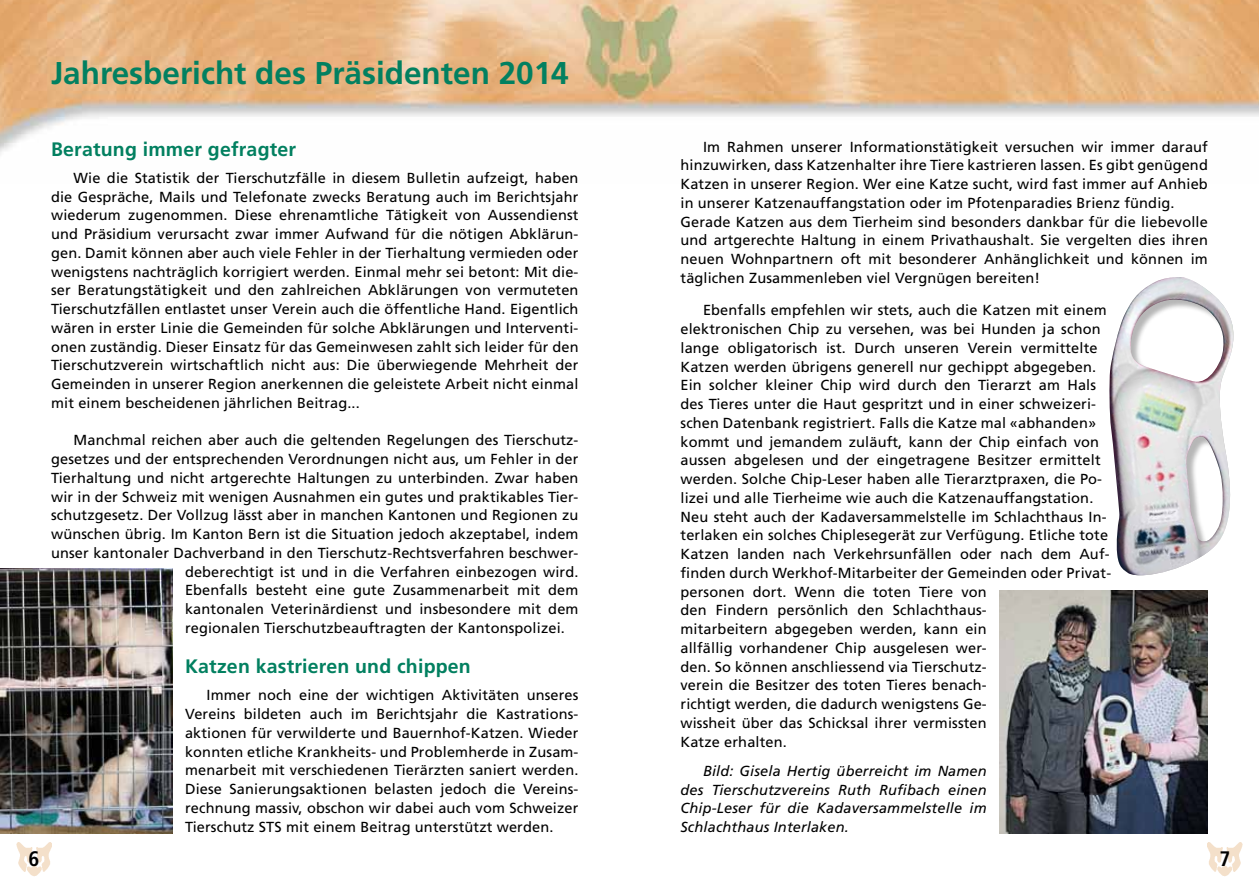
<style>
.page{position:relative;width:1259px;height:893px;background:#fff}
.page>*{position:absolute;margin:0;border:0;box-sizing:border-box;transform-origin:0 0}
.t1{font:700 31.5px "Frutiger";color:#028060}
.t2{font:700 condensed 21px "Frutiger";color:#000}
.t3{font:700 19.5px "Frutiger";letter-spacing:.01em;color:#028060}
.t4{font:14.55px/18.8px "Frutiger";letter-spacing:.01em;color:#000;text-align:justify}
.t5{font:italic 14.55px/18.8px "Frutiger";letter-spacing:.01em;color:#000;text-align:justify}
</style>
<div class="page">
<img style="left:0;top:0;width:1259px;height:154px">
<img style="left:17px;top:842px;width:35px;height:35px">
<img style="left:1207px;top:842px;width:35px;height:35px">
<img style="left:0;top:569px;width:172px;height:264px">
<img style="left:999px;top:590px;width:209px;height:243px">
<img style="left:1109px;top:277px;width:125px;height:299px">
<h1 class="t1" style="left:51px;top:55px;width:519px">Jahresbericht des Präsidenten 2014</h1>
<h3 class="t3" style="left:51px;top:137px;width:247px">Beratung immer gefragter</h3>
<p class="t4" style="left:51px;top:168px;width:529px;text-indent:22px">Wie die Statistik der Tierschutzfälle in diesem Bulletin aufzeigt, haben die Gespräche, Mails und Telefonate zwecks Beratung auch im Berichtsjahr wiederum zugenommen. Diese ehrenamtliche Tätigkeit von Aussendienst und Präsidium verursacht zwar immer Aufwand für die nötigen Abklärun&shy;gen. Damit können aber auch viele Fehler in der Tierhaltung vermieden oder wenigstens nachträglich korrigiert werden. Einmal mehr sei betont: Mit die&shy;ser Beratungstätigkeit und den zahlreichen Abklärungen von vermuteten Tierschutzfällen entlastet unser Verein auch die öffentliche Hand. Eigentlich wären in erster Linie die Gemeinden für solche Abklärungen und Interventi&shy;onen zuständig. Dieser Einsatz für das Gemeinwesen zahlt sich leider für den Tierschutzverein wirtschaftlich nicht aus: Die überwiegende Mehrheit der Gemeinden in unserer Region anerkennen die geleistete Arbeit nicht einmal mit einem bescheidenen jährlichen Beitrag...</p>
<p class="t4" style="left:74px;top:431px;width:506px">Manchmal reichen aber auch die geltenden Regelungen des Tierschutz-</p>
<p class="t4" style="left:51px;top:449px;width:529px">gesetzes und der entsprechenden Verordnungen nicht aus, um Fehler in der</p>
<p class="t4" style="left:51px;top:468px;width:529px">Tierhaltung und nicht artgerechte Haltungen zu unterbinden. Zwar haben</p>
<p class="t4" style="left:51px;top:487px;width:529px">wir in der Schweiz mit wenigen Ausnahmen ein gutes und praktikables Tier-</p>
<p class="t4" style="left:51px;top:506px;width:529px">schutzgesetz. Der Vollzug lässt aber in manchen Kantonen und Regionen zu</p>
<p class="t4" style="left:51px;top:525px;width:529px">wünschen übrig. Im Kanton Bern ist die Situation jedoch akzeptabel, indem</p>
<p class="t4" style="left:51px;top:543px;width:529px">unser kantonaler Dachverband in den Tierschutz-Rechtsverfahren beschwer-</p>
<p class="t4" style="left:185px;top:562px;width:395px">deberechtigt ist und in die Verfahren einbezogen wird.</p>
<p class="t4" style="left:185px;top:581px;width:395px">Ebenfalls besteht eine gute Zusammenarbeit mit dem</p>
<p class="t4" style="left:185px;top:600px;width:395px">kantonalen Veterinärdienst und insbesondere mit dem</p>
<p class="t4" style="left:185px;top:618px;width:381px">regionalen Tierschutzbeauftragten der Kantonspolizei.</p>
<h3 class="t3" style="left:185px;top:655px;width:287px">Katzen kastrieren und chippen</h3>
<p class="t4" style="left:185px;top:686px;width:395px;text-indent:22px">Immer noch eine der wichtigen Aktivitäten unseres Vereins bildeten auch im Berichtsjahr die Kastrations&shy;aktionen für verwilderte und Bauernhof-Katzen. Wieder konnten etliche Krankheits- und Problemherde in Zusam&shy;menarbeit mit verschiedenen Tierärzten saniert werden.<br>Diese Sanierungsaktionen belasten jedoch die Vereins&shy;rechnung massiv, obschon wir dabei auch vom Schweizer Tierschutz STS mit einem Beitrag unterstützt werden.</p>
<p class="t4" style="left:680px;top:137px;width:529px;text-align:left;text-indent:23px">Im Rahmen unserer Informationstätigkeit versuchen wir immer darauf hinzuwirken, dass Katzenhalter ihre Tiere kastrieren lassen. Es gibt genügend Katzen in unserer Region. Wer eine Katze sucht, wird fast immer auf Anhieb in unserer Katzenauffangstation oder im Pfotenparadies Brienz fündig.<br>Gerade Katzen aus dem Tierheim sind besonders dankbar für die liebevolle und artgerechte Haltung in einem Privathaushalt. Sie vergelten dies ihren neuen Wohnpartnern oft mit besonderer Anhänglichkeit und können im täglichen Zusammenleben viel Vergnügen bereiten!</p>
<p class="t4" style="left:680px;top:301px;width:432px;text-align:left;text-indent:22px">Ebenfalls empfehlen wir stets, auch die Katzen mit einem elektronischen Chip zu versehen, was bei Hunden ja schon lange obligatorisch ist. Durch unseren Verein vermittelte Katzen werden übrigens generell nur gechippt abgegeben.<br>Ein solcher kleiner Chip wird durch den Tierarzt am Hals des Tieres unter die Haut gespritzt und in einer schweizeri&shy;schen Datenbank registriert. Falls die Katze mal «abhanden» kommt und jemandem zuläuft, kann der Chip einfach von aussen abgelesen und der eingetragene Besitzer ermittelt werden. Solche Chip-Leser haben alle Tierarztpraxen, die Po&shy;lizei und alle Tierheime wie auch die Katzenauffangstation.<br>Neu steht auch der Kadaversammelstelle im Schlachthaus In&shy;terlaken ein solches Chiplesegerät zur Verfügung. Etliche tote Katzen landen nach Verkehrsunfällen oder nach dem Auf&shy;finden durch Werkhof-Mitarbeiter der Gemeinden oder Privat&shy;personen dort. Wenn die toten Tiere von<br>den Findern persönlich den Schlachthaus-<br>mitarbeitern abgegeben werden, kann ein<br>allfällig vorhandener Chip ausgelesen wer-<br>den. So können anschliessend via Tierschutz-<br>verein die Besitzer des toten Tieres benach-<br>richtigt werden, die dadurch wenigstens Ge-<br>wissheit über das Schicksal ihrer vermissten<br>Katze erhalten.</p>
<p class="t5" style="left:680px;top:761px;width:308px;text-indent:23px">Bild: Gisela Hertig überreicht im Namen des Tierschutzvereins Ruth Rufibach einen Chip-Leser für die Kadaversammelstelle im Schlachthaus Interlaken.</p>
<h2 class="t2" style="left:28px;top:846px;width:12px">6</h2>
<h2 class="t2" style="left:1219px;top:846px;width:12px">7</h2>
</div>
